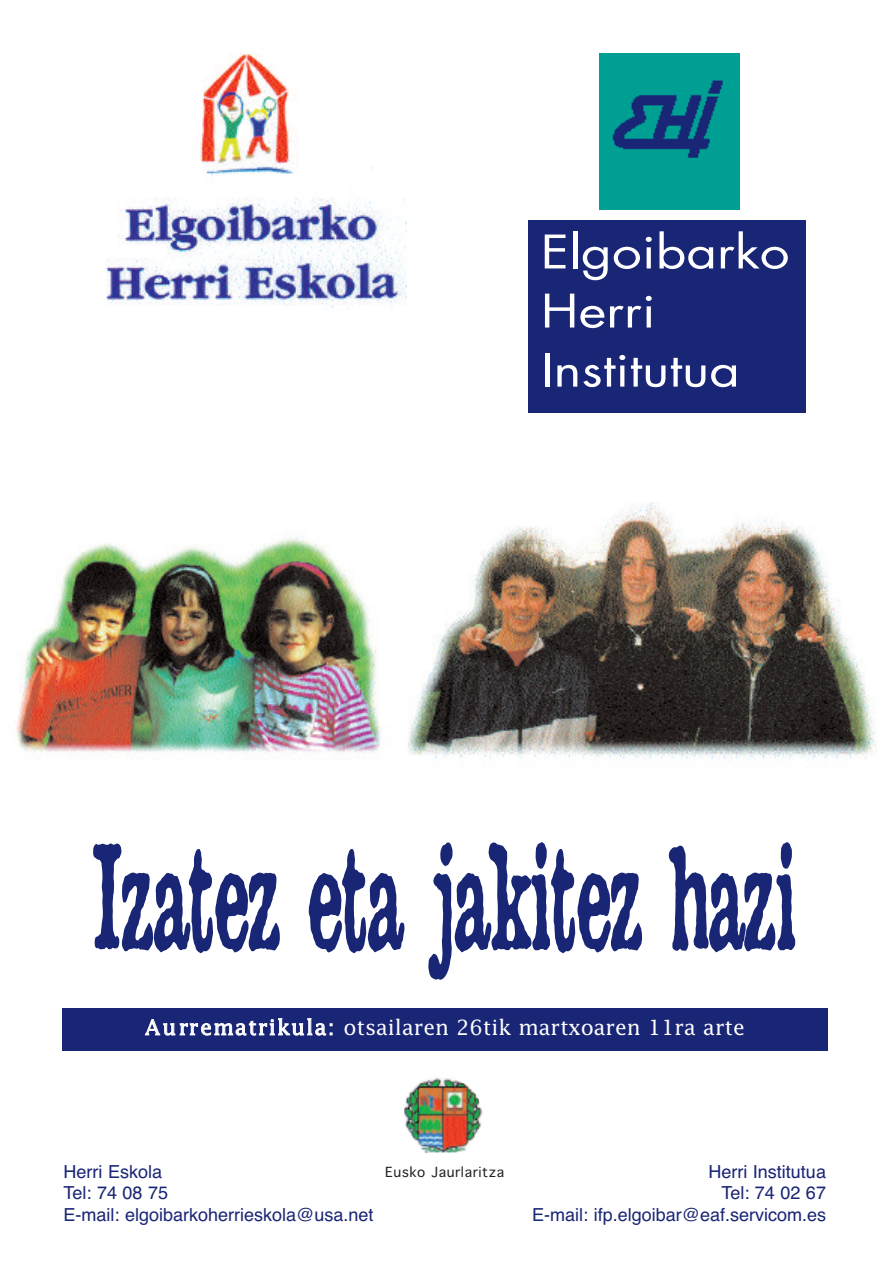
<style>
.page{position:relative;width:893px;height:1263px;background:#fff}
.page>*{position:absolute;margin:0;border:0;box-sizing:border-box;transform-origin:0 0}
.t1{font:134.4px "Attic";color:#192575;scale:.47 1}
.t2{font:45px/59.1px "Futura";color:#fff;scale:1.18 1}
.t3{font:21px "Lucida";color:#fff}
.t4{font:18px/21.6px "Helvetica";color:#192575}
.t5{font:13.5px "Geneva";letter-spacing:.04em;color:#231f20}
</style>
<div class="page">
<div style="left:529px;top:220px;width:277px;height:192px;background:#192575"></div>
<div style="left:62px;top:1008px;width:765px;height:43px;background:#192575"></div>
<img style="left:16px;top:537px;width:365px;height:217px">
<img style="left:408px;top:502px;width:469px;height:260px">
<img style="left:106px;top:53px;width:300px;height:256px">
<div style="left:599px;top:53px;width:141px;height:156px;background:#009f94"></div>
<img style="left:612px;top:80px;width:111px;height:78px">
<img style="left:404px;top:1077px;width:79px;height:76px">
<h2 class="t2" style="left:541px;top:226px;width:212px">Elgoibarko<br>Herri<br>Institutua</h2>
<h1 class="t1" style="left:93px;top:821px;width:1497px">Izatez eta jakitez hazi</h1>
<p class="t3" style="left:145px;top:1016px;width:601px">Aurrematrikula: otsailaren 26tik martxoaren 11ra arte</p>
<p class="t4" style="left:64px;top:1160px;width:311px">Herri Eskola<br>Tel: 74 08 75<br>E-mail: elgoibarkoherrieskola@usa.net</p>
<p class="t4" style="left:532px;top:1160px;width:295px;text-align:right">Herri Institutua<br>Tel: 74 02 67<br>E-mail: ifp.elgoibar@eaf.servicom.es</p>
<p class="t5" style="left:385px;top:1165px;width:120px">Eusko Jaurlaritza</p>
</div>
